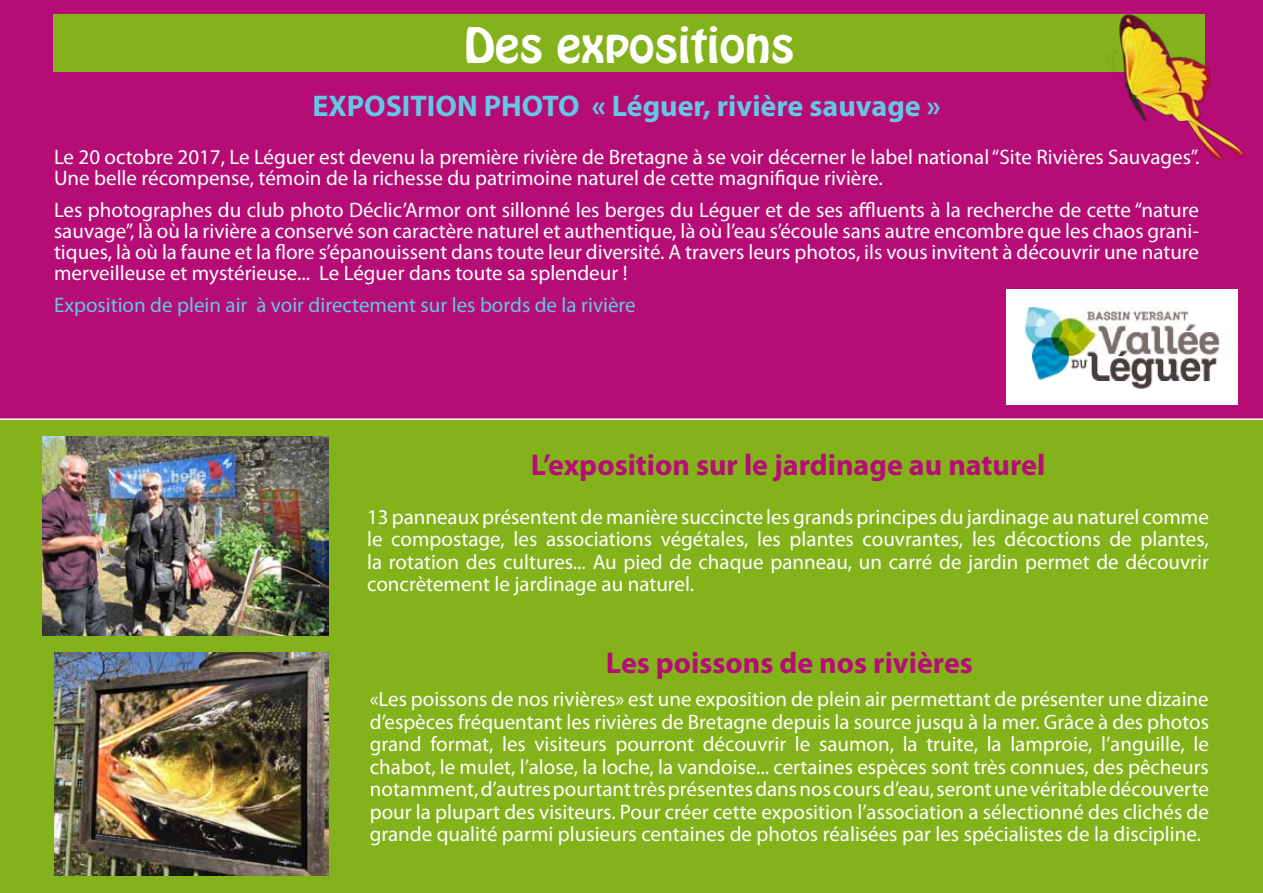
<style>
.page{position:relative;width:1263px;height:893px;background:#fff}
.page>*{position:absolute;margin:0;border:0;box-sizing:border-box;transform-origin:0 0}
.t1{font:43.2px "Hobo Std";color:#fff;scale:1.07 1}
.t2{font:700 30px "Myriad Pro";color:#b50d75}
.t3{font:700 30px "Myriad Pro";color:#66c6e4}
.t4{font:21px/22.5px "Myriad Pro";color:#fff;text-align:justify}
.t5{font:21px "Myriad Pro";color:#66c6e4}
</style>
<div class="page">
<div style="left:0;top:411px;width:1263px;height:482px;background:#84b21b"></div>
<div style="left:0;top:0;width:1263px;height:420px;background:#b50d75"></div>
<div style="left:54px;top:15px;width:1151px;height:57px;background:#84b21b"></div>
<img style="left:43px;top:437px;width:286px;height:198px">
<img style="left:1007px;top:289px;width:230px;height:116px">
<img style="left:1106px;top:14px;width:137px;height:145px">
<img style="left:54px;top:652px;width:275px;height:224px">
<h1 class="t1" style="left:464px;top:15px;width:310px">Des expositions</h1>
<h2 class="t3" style="left:312px;top:86px;width:630px">EXPOSITION PHOTO « Léguer, rivière sauvage »</h2>
<p class="t4" style="left:54px;top:146px;width:1147px;line-height:21px">Le 20 octobre 2017, Le Léguer est devenu la première rivière de Bretagne à se voir décerner le label national “Site Rivières Sauvages”.<br>Une belle récompense, témoin de la richesse du patrimoine naturel de cette magnifique rivière.</p>
<p class="t4" style="left:54px;top:199px;width:1146px;line-height:21px">Les photographes du club photo Déclic’Armor ont sillonné les berges du Léguer et de ses affluents à la recherche de cette “nature sauvage”, là où la rivière a conservé son caractère naturel et authentique, là où l’eau s’écoule sans autre encombre que les chaos grani&shy;tiques, là où la faune et la flore s’épanouissent dans toute leur diversité. A travers leurs photos, ils vous invitent à découvrir une nature merveilleuse et mystérieuse... Le Léguer dans toute sa splendeur !</p>
<p class="t5" style="left:54px;top:292px;width:583px">Exposition de plein air à voir directement sur les bords de la rivière</p>
<h2 class="t2" style="left:531px;top:446px;width:516px">L’exposition sur le jardinage au naturel</h2>
<p class="t4" style="left:367px;top:505px;width:843px">13 panneaux présentent de manière succincte les grands principes du jardinage au naturel comme le compostage, les associations végétales, les plantes couvrantes, les décoctions de plantes, la rotation des cultures... Au pied de chaque panneau, un carré de jardin permet de découvrir concrètement le jardinage au naturel.</p>
<h2 class="t2" style="left:606px;top:643px;width:368px">Les poissons de nos rivières</h2>
<p class="t4" style="left:370px;top:688px;width:841px">«Les poissons de nos rivières» est une exposition de plein air permettant de présenter une dizaine d’espèces fréquentant les rivières de Bretagne depuis la source jusqu à la mer. Grâce à des photos grand format, les visiteurs pourront découvrir le saumon, la truite, la lamproie, l’anguille, le chabot, le mulet, l’alose, la loche, la vandoise... certaines espèces sont très connues, des pêcheurs notamment, d’autres pourtant très présentes dans nos cours d’eau, seront une véritable découverte pour la plupart des visiteurs. Pour créer cette exposition l’association a sélectionné des clichés de grande qualité parmi plusieurs centaines de photos réalisées par les spécialistes de la discipline.</p>
</div>
